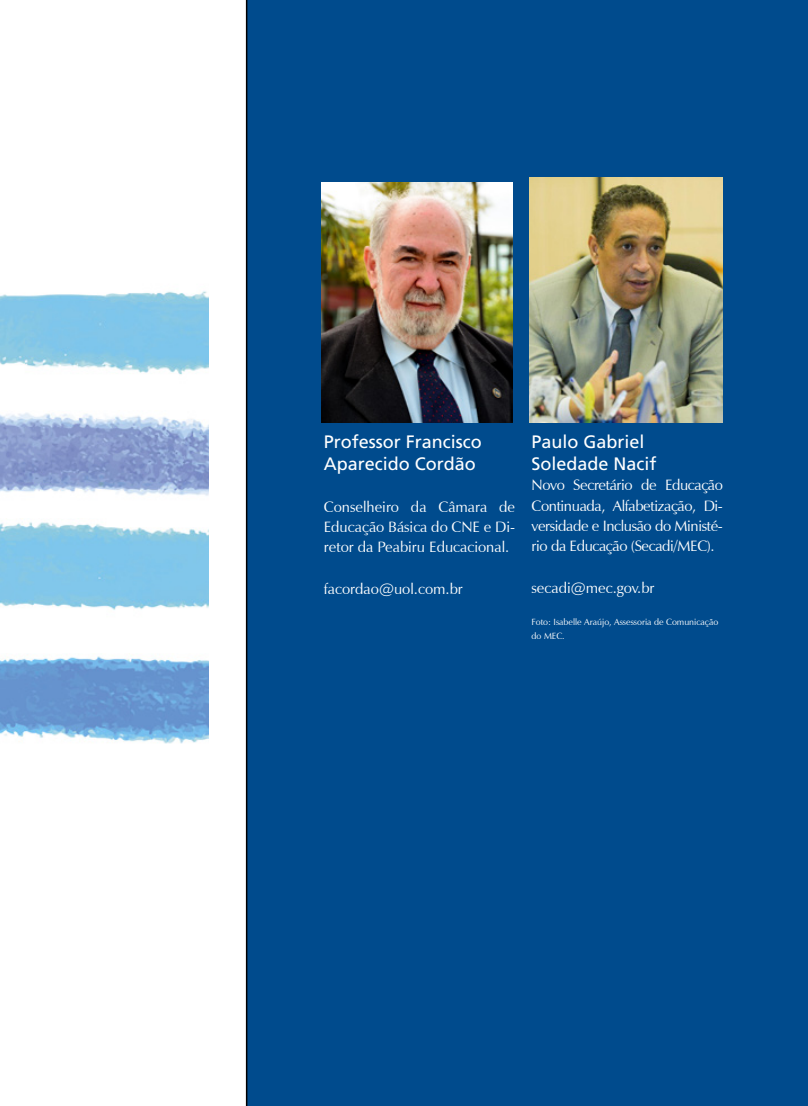
<style>
.page{position:relative;width:808px;height:1106px;background:#fff}
.page>*{position:absolute;margin:0;border:0;box-sizing:border-box;transform-origin:0 0}
.t1{font:18px/21.6px "Frutiger";color:#fff}
.t2{font:15px/20.2px "Zapf Humanist 601 BT";color:#fff;text-align:justify}
.t3{font:9px/14.4px "Zapf Humanist 601 BT";color:#fff}
</style>
<div class="page">
<img style="left:0;top:291px;width:208px;height:453px">
<div style="left:246px;top:0;width:562px;height:1106px;background:#004b8d"></div>
<img style="left:529px;top:177px;width:194px;height:246px">
<img style="left:321px;top:182px;width:191px;height:241px">
<p class="t1" style="left:324px;top:431px;width:160px">Professor Francisco<br>Aparecido Cordão</p>
<p class="t2" style="left:324px;top:496px;width:193px">Conselheiro da Câmara de Educação Básica do CNE e Di&shy;retor da Peabiru Educacional.</p>
<p class="t2" style="left:324px;top:578px;width:141px">facordao@uol.com.br</p>
<p class="t1" style="left:531px;top:431px;width:127px">Paulo Gabriel<br>Soledade Nacif</p>
<p class="t2" style="left:531px;top:475px;width:193px">Novo Secretário de Educação Continuada, Alfabetização, Di&shy;versidade e Inclusão do Ministé&shy;rio da Educação (Secadi/MEC).</p>
<p class="t2" style="left:531px;top:577px;width:124px">secadi@mec.gov.br</p>
<p class="t3" style="left:531px;top:614px;width:188px">Foto: Isabelle Araújo, Assessoria de Comunicação do MEC.</p>
</div>
